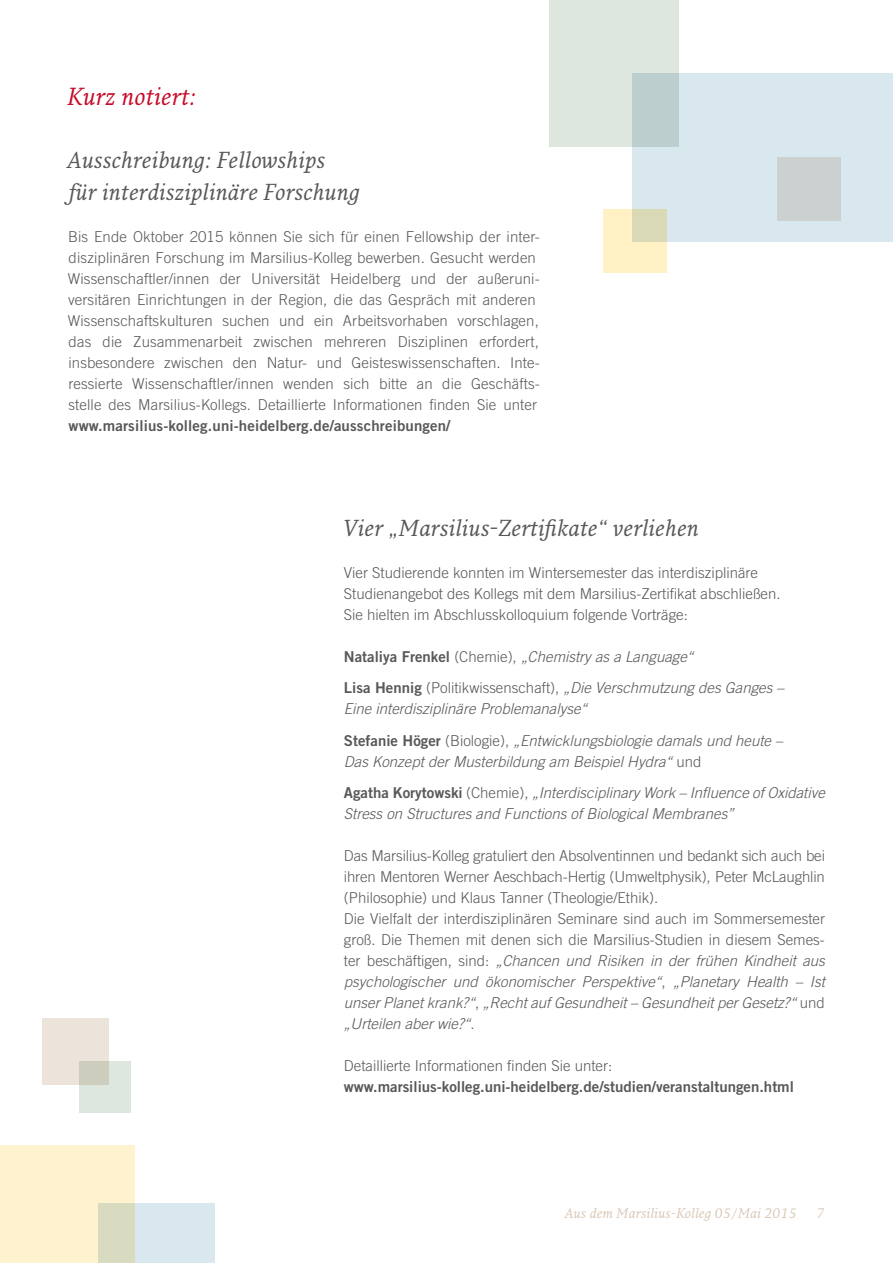
<style>
.page{position:relative;width:893px;height:1263px;background:#fff}
.page>*{position:absolute;margin:0;border:0;box-sizing:border-box;transform-origin:0 0}
.t1{font:italic 24px "Fresco Pro";color:#c50c29}
.t2{font:italic 22.5px/31.5px "Fresco Pro";color:#58585a}
.t3{font:300 15px/21px "Trade Gothic LT Pro";letter-spacing:.01em;color:#58585a}
.t4{font:italic 300 15px/31.5px "Trade Gothic LT Pro";color:#58585a}
.t5{font:15px "Trade Gothic LT Pro Bd 2";color:#58585a}
.t6{font:italic 13.5px "Fresco Pro";color:#d9c7b6}
.s1{font-family:"Trade Gothic LT Pro Bd 2";font-weight:400;font-style:normal}
.s2{font-style:normal}
.s3{font-style:italic}
</style>
<div class="page">
<div style="left:632px;top:74px;width:261px;height:168px;background:#d9e7ee"></div>
<div style="left:777px;top:157px;width:64px;height:63px;background:#cbd1d1"></div>
<svg style="left:603px;top:209px;width:64px;height:64px;fill:#fff1c3"></svg>
<div style="left:42px;top:1019px;width:67px;height:66px;background:#ece3da"></div>
<svg style="left:549px;top:0;width:130px;height:147px;fill:#dee7dd"></svg>
<svg style="left:80px;top:1061px;width:51px;height:51px;fill:#dee7dd"></svg>
<div style="left:0;top:1144px;width:135px;height:119px;background:#fff3cf"></div>
<svg style="left:98px;top:1203px;width:117px;height:60px;fill:#d9e7ee"></svg>
<h1 class="t1" style="left:68px;top:81px;width:130px">Kurz notiert:</h1>
<h2 class="t2" style="left:68px;top:144px;width:296px">Ausschreibung: Fellowships<br>für interdisziplinäre Forschung</h2>
<p class="t3" style="left:68px;top:225px;width:473px">Bis Ende Oktober 2015 können Sie sich für einen Fellowship der inter&shy;disziplinären Forschung im Marsilius-Kolleg bewerben. Gesucht werden Wissenschaftler/innen der Universität Heidelberg und der außeruni&shy;versitären Einrichtungen in der Region, die das Gespräch mit anderen Wissenschaftskulturen suchen und ein Arbeitsvorhaben vorschlagen, das die Zusammenarbeit zwischen mehreren Disziplinen erfordert, insbesondere zwischen den Natur- und Geisteswissenschaften. Inte&shy;ressierte Wissenschaftler/innen wenden sich bitte an die Geschäfts&shy;stelle des Marsilius-Kollegs. Detaillierte Informationen finden Sie unter</p>
<p class="t5" style="left:69px;top:416px;width:383px">www.marsilius-kolleg.uni-heidelberg.de/ausschreibungen/</p>
<h2 class="t2" style="left:344px;top:511px;width:357px">Vier „Marsilius-Zertifikate“ verliehen</h2>
<p class="t3" style="left:344px;top:561px;width:438px">Vier Studierende konnten im Wintersemester das interdisziplinäre<br>Studienangebot des Kollegs mit dem Marsilius-Zertifikat abschließen.<br>Sie hielten im Abschlusskolloquium folgende Vorträge:</p>
<p class="t4" style="left:344px;top:641px;width:442px"><span class="s1">Nataliya Frenkel</span> <span class="s2">(Chemie),</span> „Chemistry as a Language“<br><span class="s1">Lisa Hennig</span> <span class="s2">(Politikwissenschaft),</span> „Die Verschmutzung des Ganges –</p>
<p class="t4" style="left:344px;top:693px;width:440px">Eine interdisziplinäre Problemanalyse“<br><span class="s1">Stefanie Höger</span> <span class="s2">(Biologie),</span> „Entwicklungsbiologie damals und heute –</p>
<p class="t4" style="left:344px;top:746px;width:482px">Das Konzept der Musterbildung am Beispiel Hydra“ <span class="s2">und<br></span><span class="s1">Agatha Korytowski</span> <span class="s2">(Chemie),</span> „Interdisciplinary Work – Influence of Oxidative</p>
<p class="t4" style="left:344px;top:798px;width:392px">Stress on Structures and Functions of Biological Membranes”</p>
<p class="t3" style="left:344px;top:845px;width:483px">Das Marsilius-Kolleg gratuliert den Absolventinnen und bedankt sich auch bei ihren Mentoren Werner Aeschbach-Hertig (Umweltphysik), Peter McLaughlin (Philosophie) und Klaus Tanner (Theologie/Ethik).<br>Die Vielfalt der interdisziplinären Seminare sind auch im Sommersemester groß. Die Themen mit denen sich die Marsilius-Studien in diesem Semes&shy;ter beschäftigen, sind: <span class="s3">„Chancen und Risiken in der frühen Kindheit aus psychologischer und ökonomischer Perspektive“</span>, <span class="s3">„Planetary Health – Ist unser Planet krank?“</span>, <span class="s3">„Recht auf Gesundheit – Gesundheit per Gesetz?“</span> und <span class="s3">„Urteilen aber wie?“</span>.</p>
<p class="t3" style="left:344px;top:1055px;width:270px">Detaillierte Informationen finden Sie unter:</p>
<p class="t5" style="left:344px;top:1077px;width:452px">www.marsilius-kolleg.uni-heidelberg.de/studien/veranstaltungen.html</p>
<p class="t6" style="left:565px;top:1205px;width:233px">Aus dem Marsilius-Kolleg 05/Mai 2015</p>
<p class="t6" style="left:817px;top:1205px;width:10px">7</p>
</div>
